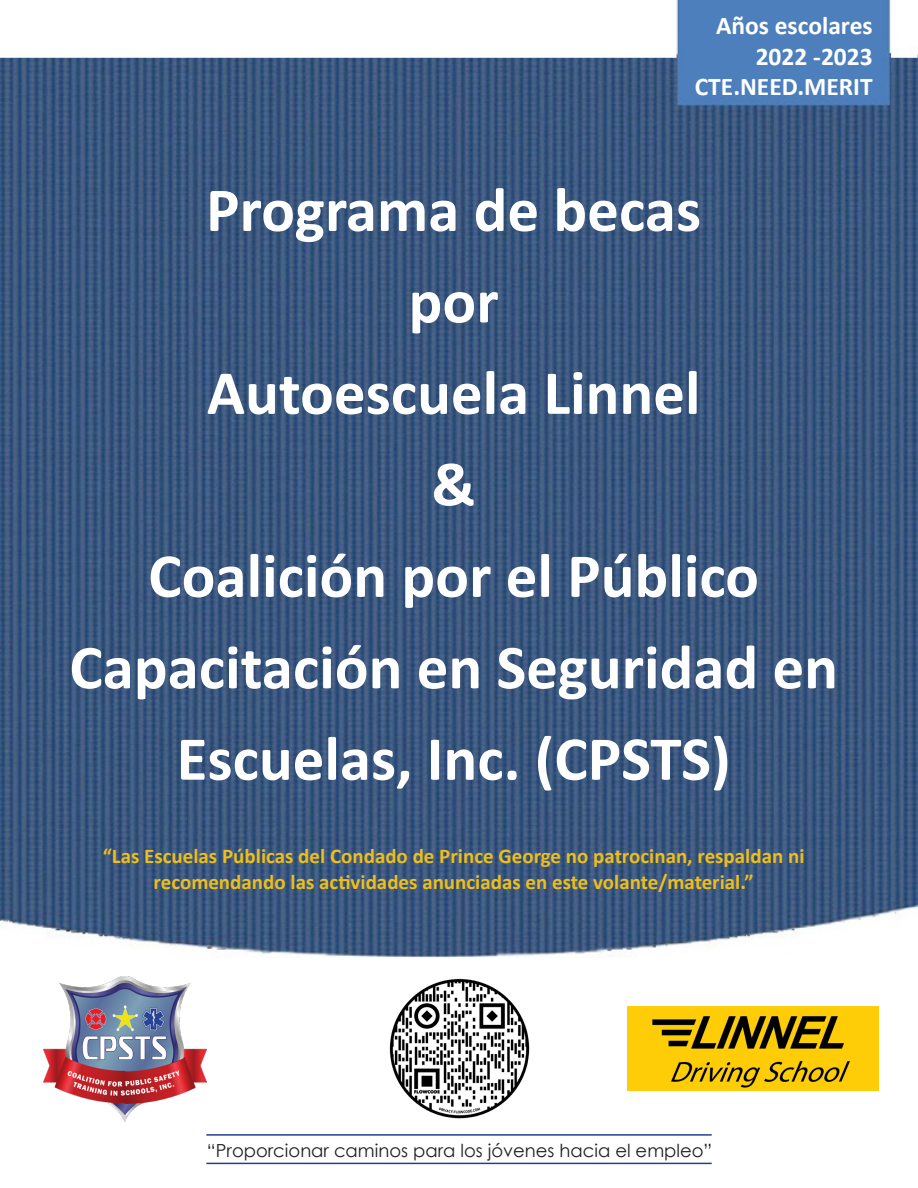
<style>
.page{position:relative;width:918px;height:1188px;background:#fff}
.page>*{position:absolute;margin:0;border:0;box-sizing:border-box;transform-origin:0 0}
.t1{font:700 63px "Calibri";color:#fff}
.t2{font:700 25.5px "Calibri";color:#fff}
.t3{font:700 21px "Calibri";color:#eebe1a}
.t4{font:18px "Century Gothic";color:#231f20}
</style>
<div class="page">
<img style="left:1px;top:1px;width:917px;height:956px">
<hr style="left:206px;top:1134px;width:506px;height:2px;background:#253f8e">
<hr style="left:206px;top:1163px;width:506px;height:1px;background:#253f8e">
<img style="left:43px;top:976px;width:163px;height:145px">
<img style="left:389px;top:978px;width:141px;height:141px">
<img style="left:628px;top:1007px;width:250px;height:84px">
<p class="t2" style="left:716px;top:8px;width:158px">Años escolares</p>
<p class="t2" style="left:756px;top:38px;width:118px">2022 -2023</p>
<p class="t2" style="left:695px;top:69px;width:180px">CTE.NEED.MERIT</p>
<p class="t1" style="left:206px;top:165px;width:497px">Programa de becas</p>
<p class="t1" style="left:409px;top:257px;width:92px">por</p>
<p class="t1" style="left:207px;top:348px;width:495px">Autoescuela Linnel</p>
<p class="t1" style="left:431px;top:440px;width:46px">&amp;</p>
<p class="t1" style="left:148px;top:531px;width:612px">Coalición por el Público</p>
<p class="t1" style="left:69px;top:623px;width:770px">Capacitación en Seguridad en</p>
<p class="t1" style="left:177px;top:714px;width:555px">Escuelas, Inc. (CPSTS)</p>
<p class="t3" style="left:103px;top:842px;width:703px">“Las Escuelas Públicas del Condado de Prince George no patrocinan, respaldan ni</p>
<p class="t3" style="left:154px;top:867px;width:602px">recomendando las actividades anunciadas en este volante/material.”</p>
<p class="t4" style="left:207px;top:1137px;width:507px">“Proporcionar caminos para los jóvenes hacia el empleo”</p>
</div>
